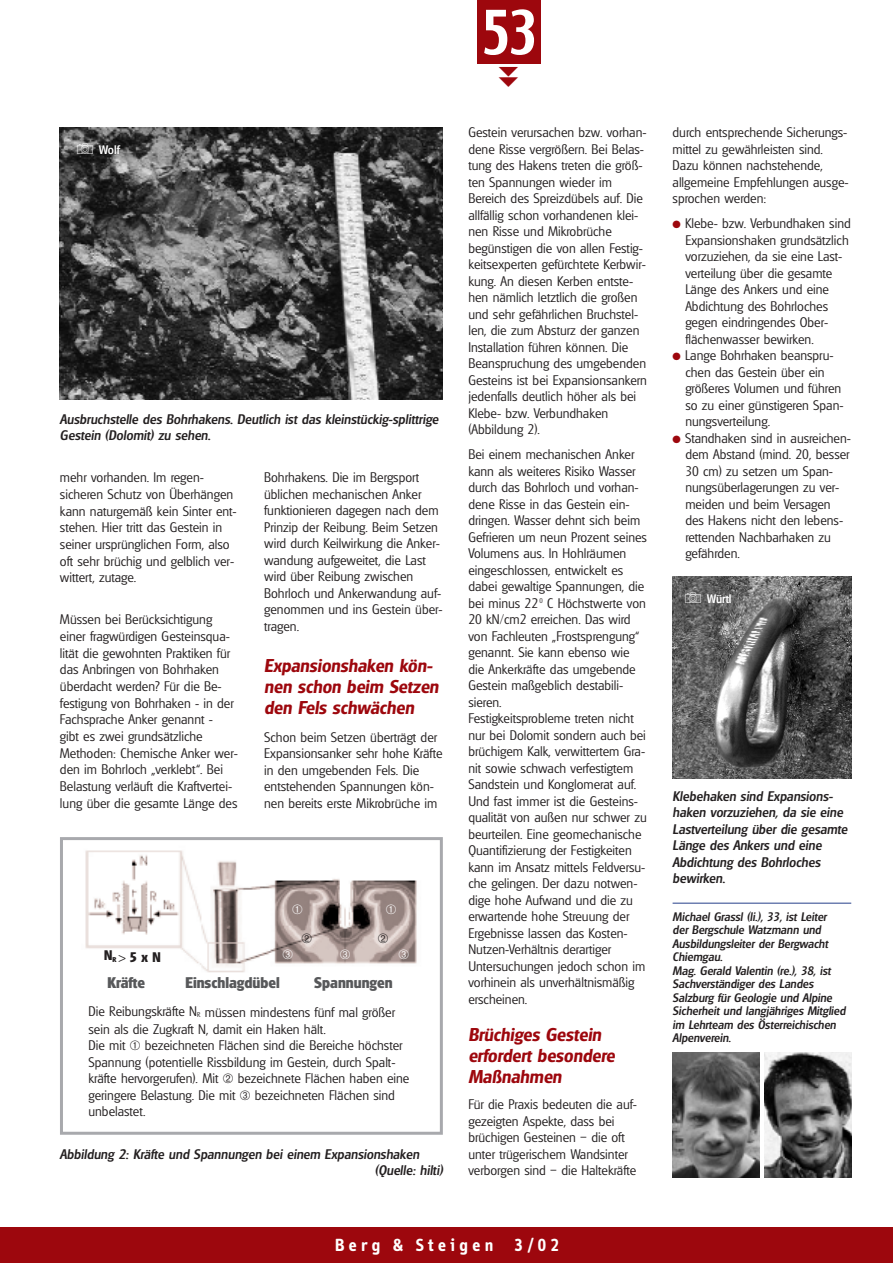
<style>
.page{position:relative;width:893px;height:1263px;background:#fff}
.page>*{position:absolute;margin:0;border:0;box-sizing:border-box;transform-origin:0 0}
.t1{font:54px "Techno";color:#fff}
.t2{font:italic 600 18px/21px "Glasgow";color:#9d070d}
.t3{font:700 18px "Info";letter-spacing:.245em;color:#fff}
.t4{font:700 15px "Glasgow";color:#57585a}
.t5{font:300 13.5px/16.5px "Glasgow";color:#231f20}
.t6{font:italic 500 13.5px/16.5px "Glasgow";color:#231f20}
.t7{font:700 13.5px "Glasgow";color:#231f20}
.t8{font:italic 500 12px/13.5px "Glasgow";color:#231f20}
.t9{font:500 12px "Glasgow";color:#fff}
.s1{font-size:6.75px}
.s2{color:#9d070d}
</style>
<div class="page">
<div style="left:1px;top:1227px;width:891px;height:35px;background:#9d070d"></div>
<div style="left:477px;top:0;width:64px;height:64px;background:#9d070d"></div>
<img style="left:85px;top:850px;width:332px;height:123px">
<div style="left:60px;top:837px;width:383px;height:298px;border:3px solid #a8a9ad"></div>
<div style="left:99px;top:951px;width:67px;height:19px;background:#fff"></div>
<img style="left:60px;top:128px;width:383px;height:272px">
<img style="left:672px;top:576px;width:179px;height:202px">
<img style="left:672px;top:1052px;width:87px;height:126px">
<img style="left:764px;top:1052px;width:87px;height:126px">
<hr style="left:672px;top:903px;width:179px;height:1px;background:#263f8a">
<svg style="left:77px;top:144px;width:16px;height:10px"></svg>
<svg style="left:685px;top:593px;width:16px;height:10px"></svg>
<svg style="left:292px;top:904px;width:10px;height:10px"></svg>
<svg style="left:386px;top:904px;width:10px;height:10px"></svg>
<svg style="left:302px;top:933px;width:10px;height:10px"></svg>
<svg style="left:378px;top:933px;width:10px;height:10px"></svg>
<svg style="left:283px;top:950px;width:9px;height:10px"></svg>
<svg style="left:340px;top:950px;width:10px;height:10px"></svg>
<svg style="left:399px;top:950px;width:9px;height:10px"></svg>
<h1 class="t1" style="left:482px;top:0;width:55px">53</h1>
<p class="t9" style="left:99px;top:145px;width:22px">Wolf</p>
<p class="t6" style="left:60px;top:412px;width:380px">Ausbruchstelle des Bohrhakens. Deutlich ist das kleinstückig-splittrige<br>Gestein (Dolomit) zu sehen.</p>
<p class="t5" style="left:60px;top:470px;width:178px">mehr vorhanden. Im regen&shy;sicheren Schutz von Überhängen kann naturgemäß kein Sinter ent&shy;stehen. Hier tritt das Gestein in seiner ursprünglichen Form, also oft sehr brüchig und gelblich ver&shy;wittert, zutage.</p>
<p class="t5" style="left:60px;top:612px;width:179px">Müssen bei Berücksichtigung einer fragwürdigen Gesteinsqua&shy;lität die gewohnten Praktiken für das Anbringen von Bohrhaken überdacht werden? Für die Be&shy;festigung von Bohrhaken - in der<br>Fachsprache Anker genannt -<br>gibt es zwei grundsätzliche<br>Methoden: Chemische Anker wer&shy;den im Bohrloch „verklebt“. Bei<br>Belastung verläuft die Kraftvertei&shy;lung über die gesamte Länge des</p>
<p class="t5" style="left:264px;top:470px;width:180px">Bohrhakens. Die im Bergsport üblichen mechanischen Anker funktionieren dagegen nach dem<br>Prinzip der Reibung. Beim Setzen wird durch Keilwirkung die Anker&shy;wandung aufgeweitet, die Last wird über Reibung zwischen<br>Bohrloch und Ankerwandung auf&shy;genommen und ins Gestein über&shy;tragen.</p>
<h2 class="t2" style="left:264px;top:657px;width:176px">Expansionshaken kön&shy;nen schon beim Setzen den Fels schwächen</h2>
<p class="t5" style="left:264px;top:730px;width:180px">Schon beim Setzen überträgt der<br>Expansionsanker sehr hohe Kräfte in den umgebenden Fels. Die entstehenden Spannungen kön&shy;nen bereits erste Mikrobrüche im</p>
<p class="t7" style="left:104px;top:952px;width:58px">N<span class="s1">R</span> 5 x N</p>
<p class="t4" style="left:107px;top:977px;width:39px">Kräfte</p>
<p class="t4" style="left:185px;top:977px;width:96px">Einschlagdübel</p>
<p class="t4" style="left:314px;top:977px;width:80px">Spannungen</p>
<p class="t5" style="left:88px;top:1006px;width:322px">Die Reibungskräfte N<span class="s1">R</span> müssen mindestens fünf mal größer sein als die Zugkraft N, damit ein Haken hält.<br>Die mit ➀ bezeichneten Flächen sind die Bereiche höchster Spannung (potentielle Rissbildung im Gestein, durch Spalt&shy;kräfte hervorgerufen). Mit ➁ bezeichnete Flächen haben eine geringere Belastung. Die mit ➂ bezeichneten Flächen sind unbelastet.</p>
<p class="t6" style="left:375px;top:1147px;width:69px;text-indent:-315px">Abbildung 2: Kräfte und Spannungen bei einem Expansionshaken (Quelle: hilti)</p>
<p class="t5" style="left:468px;top:125px;width:180px">Gestein verursachen bzw. vorhan&shy;dene Risse vergrößern. Bei Belas&shy;tung des Hakens treten die größ&shy;ten Spannungen wieder im<br>Bereich des Spreizdübels auf. Die allfällig schon vorhandenen klei&shy;nen Risse und Mikrobrüche begünstigen die von allen Festig&shy;keitsexperten gefürchtete Kerbwir&shy;kung. An diesen Kerben entste&shy;hen nämlich letztlich die großen und sehr gefährlichen Bruchstel&shy;len, die zum Absturz der ganzen<br>Installation führen können. Die<br>Beanspruchung des umgebenden<br>Gesteins ist bei Expansionsankern jedenfalls deutlich höher als bei<br>Klebe- bzw. Verbundhaken (Abbildung 2).</p>
<p class="t5" style="left:468px;top:447px;width:180px">Bei einem mechanischen Anker kann als weiteres Risiko Wasser durch das Bohrloch und vorhan&shy;dene Risse in das Gestein ein&shy;dringen. Wasser dehnt sich beim<br>Gefrieren um neun Prozent seines<br>Volumens aus. In Hohlräumen eingeschlossen, entwickelt es dabei gewaltige Spannungen, die bei minus 22 <sup>0</sup> C Höchstwerte von<br>20 kN/cm2 erreichen. Das wird von Fachleuten „Frostsprengung“ genannt. Sie kann ebenso wie die Ankerkräfte das umgebende<br>Gestein maßgeblich destabili&shy;sieren.<br>Festigkeitsprobleme treten nicht nur bei Dolomit sondern auch bei brüchigem Kalk, verwittertem Gra&shy;nit sowie schwach verfestigtem<br>Sandstein und Konglomerat auf.<br>Und fast immer ist die Gesteins&shy;qualität von außen nur schwer zu beurteilen. Eine geomechanische<br>Quantifizierung der Festigkeiten kann im Ansatz mittels Feldversu&shy;che gelingen. Der dazu notwen&shy;dige hohe Aufwand und die zu erwartende hohe Streuung der<br>Ergebnisse lassen das Kosten-<br>Nutzen-Verhältnis derartiger<br>Untersuchungen jedoch schon im vorhinein als unverhältnismäßig erscheinen.</p>
<h2 class="t2" style="left:468px;top:1026px;width:148px">Brüchiges Gestein erfordert besondere<br>Maßnahmen</h2>
<p class="t5" style="left:468px;top:1097px;width:170px">Für die Praxis bedeuten die auf&shy;gezeigten Aspekte, dass bei brüchigen Gesteinen – die oft unter trügerischem Wandsinter verborgen sind – die Haltekräfte</p>
<h2 class="t3" style="left:335px;top:1238px;width:226px">Berg &amp; Steigen 3/02</h2>
<p class="t5" style="left:672px;top:125px;width:177px">durch entsprechende Sicherungs&shy;mittel zu gewährleisten sind.<br>Dazu können nachstehende, allgemeine Empfehlungen ausge&shy;sprochen werden:</p>
<p class="t5" style="left:685px;top:216px;width:167px;text-indent:-13px"><span class="s2">●</span> Klebe- bzw. Verbundhaken sind<br>Expansionshaken grundsätzlich vorzuziehen, da sie eine Last&shy;verteilung über die gesamte<br>Länge des Ankers und eine<br>Abdichtung des Bohrloches gegen eindringendes Ober&shy;flächenwasser bewirken.</p>
<p class="t5" style="left:685px;top:348px;width:160px;text-indent:-13px"><span class="s2">●</span> Lange Bohrhaken beanspru&shy;chen das Gestein über ein größeres Volumen und führen so zu einer günstigeren Span&shy;nungsverteilung.</p>
<p class="t5" style="left:685px;top:431px;width:167px;text-indent:-13px"><span class="s2">●</span> Standhaken sind in ausreichen&shy;dem Abstand (mind. 20, besser<br>30 cm) zu setzen um Span&shy;nungsüberlagerungen zu ver&shy;meiden und beim Versagen des Hakens nicht den lebens&shy;rettenden Nachbarhaken zu gefährden.</p>
<p class="t9" style="left:707px;top:594px;width:26px">Würtl</p>
<p class="t6" style="left:672px;top:789px;width:176px">Klebehaken sind Expansions&shy;haken vorzuziehen, da sie eine<br>Lastverteilung über die gesamte<br>Länge des Ankers und eine<br>Abdichtung des Bohrloches bewirken.</p>
<p class="t8" style="left:672px;top:911px;width:174px">Michael Grassl (li.), 33, ist Leiter<br>der Bergschule Watzmann und<br>Ausbildungsleiter der Bergwacht<br>Chiemgau.<br>Mag. Gerald Valentin (re.), 38, ist<br>Sachverständiger des Landes<br>Salzburg für Geologie und Alpine<br>Sicherheit und langjähriges Mitglied im Lehrteam des Österreichischen<br>Alpenverein.</p>
</div>
